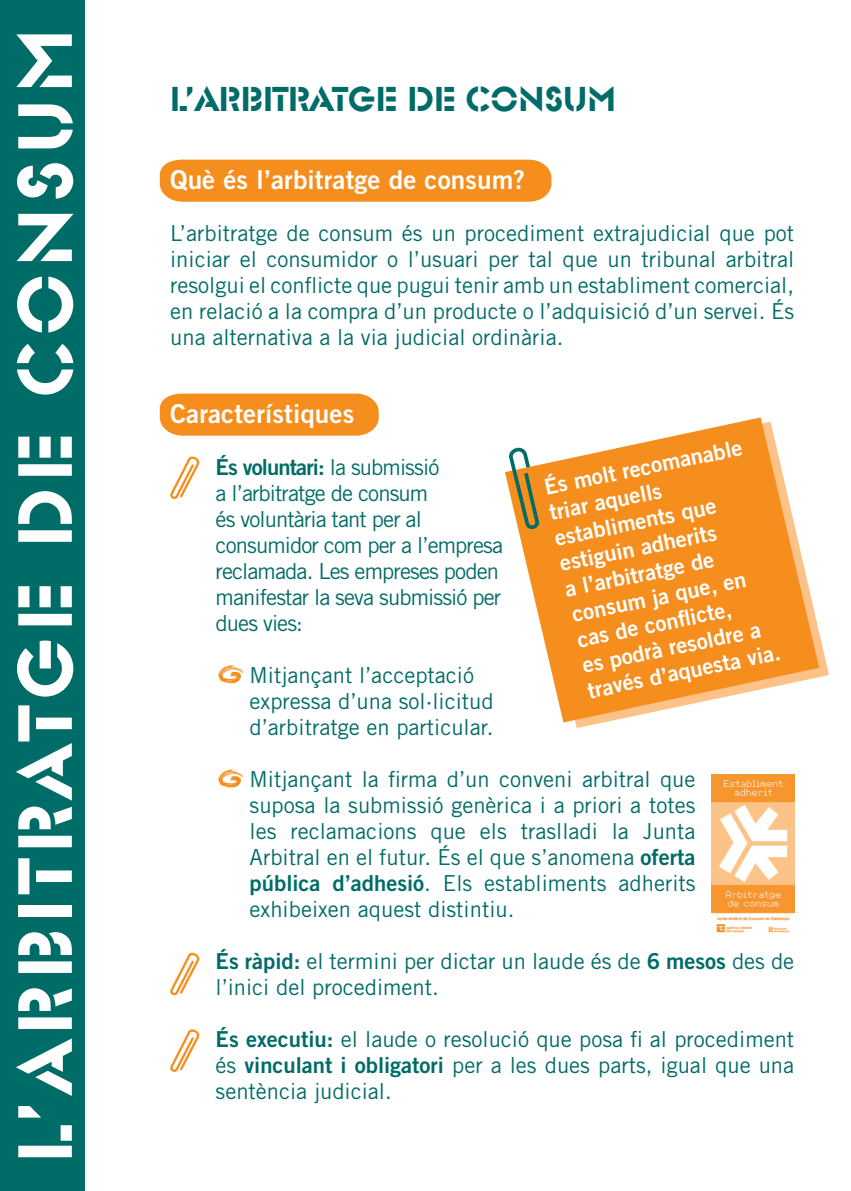
<style>
.page{position:relative;width:851px;height:1191px;background:#fff}
.page>*{position:absolute;margin:0;border:0;box-sizing:border-box;transform-origin:0 0}
.t1{font:80px "Glaser Ste D";letter-spacing:.09em;color:#fff}
.t2{font:36px "Glaser Ste D";letter-spacing:.005em;color:#006c67}
.t3{font:26px "Trade Gothic Bold Two";letter-spacing:.005em;color:#fff}
.t4{font:22px/26px "Trade Gothic";color:#006c67;text-align:justify}
.t5{font:22px/26px "Trade Gothic";letter-spacing:-.04em;color:#006c67}
.t6{font:22px/26px "Trade Gothic Bold Two";color:#fff}
.s1{font-family:"Trade Gothic Bold Two"}
</style>
<div class="page">
<div style="left:0;top:0;width:84px;height:1191px;background:#006c67"></div>
<svg style="left:160px;top:393px;width:218px;height:43px;background:#f6942a"></svg>
<div style="left:160px;top:160px;width:391px;height:42px;background:#f68e1e"></div>
<svg style="left:170px;top:456px;width:30px;height:44px"></svg>
<svg style="left:170px;top:952px;width:30px;height:44px"></svg>
<svg style="left:170px;top:1029px;width:30px;height:43px"></svg>
<svg style="left:505px;top:417px;width:314px;height:305px;fill:#f68e1e"></svg>
<svg style="left:509px;top:445px;width:29px;height:89px"></svg>
<svg style="left:218px;top:665px;width:25px;height:18px"></svg>
<svg style="left:218px;top:769px;width:25px;height:18px"></svg>
<img style="left:711px;top:774px;width:83px;height:159px">
<p class="t1" style="left:0;top:1162px;width:1135px;rotate:-90deg">L’ARBITRATGE DE CONSUM</p>
<p class="t2" style="left:170px;top:78px;width:447px">L’ARBITRATGE DE CONSUM</p>
<p class="t3" style="left:170px;top:163px;width:356px">Què és l’arbitratge de consum?</p>
<p class="t4" style="left:170px;top:219px;width:625px">L’arbitratge de consum és un procediment extrajudicial que pot iniciar el consumidor o l’usuari per tal que un tribunal arbitral resolgui el conflicte que pugui tenir amb un establiment comercial, en relació a la compra d’un producte o l’adquisició d’un servei. És una alternativa a la via judicial ordinària.</p>
<p class="t3" style="left:170px;top:397px;width:185px">Característiques</p>
<p class="t5" style="left:215px;top:453px;width:289px"><span class="s1">És voluntari:</span> la submissió<br>a l’arbitratge de consum<br>és voluntària tant per al consumidor com per a l’empresa reclamada. Les empreses poden manifestar la seva submissió per</p>
<p class="t5" style="left:215px;top:609px;width:89px">dues vies:</p>
<p class="t4" style="left:249px;top:661px;width:245px;text-align:left">Mitjançant l’acceptació expressa d’una sol·licitud d’arbitratge en particular.</p>
<p class="t4" style="left:249px;top:765px;width:447px">Mitjançant la firma d’un conveni arbitral que suposa la submissió genèrica i a priori a totes les reclamacions que els traslladi la Junta Arbitral en el futur. És el que s’anomena <span class="s1">oferta pública d’adhesió</span>. Els establiments adherits exhibeixen aquest distintiu.</p>
<p class="t4" style="left:215px;top:947px;width:580px"><span class="s1">És ràpid:</span> el termini per dictar un laude és de <span class="s1">6 mesos</span> des de l’inici del procediment.</p>
<p class="t4" style="left:215px;top:1025px;width:580px"><span class="s1">És executiu:</span> el laude o resolució que posa fi al procediment és <span class="s1">vinculant i obligatori</span> per a les dues parts, igual que una sentència judicial.</p>
<p class="t6" style="left:540px;top:475px;width:204px;rotate:-12deg">És molt recomanable triar aquells establiments que estiguin adherits<br>a l’arbitratge de consum ja que, en cas de confl icte,<br>es podrà resoldre a través d’aquesta via.</p>
</div>
